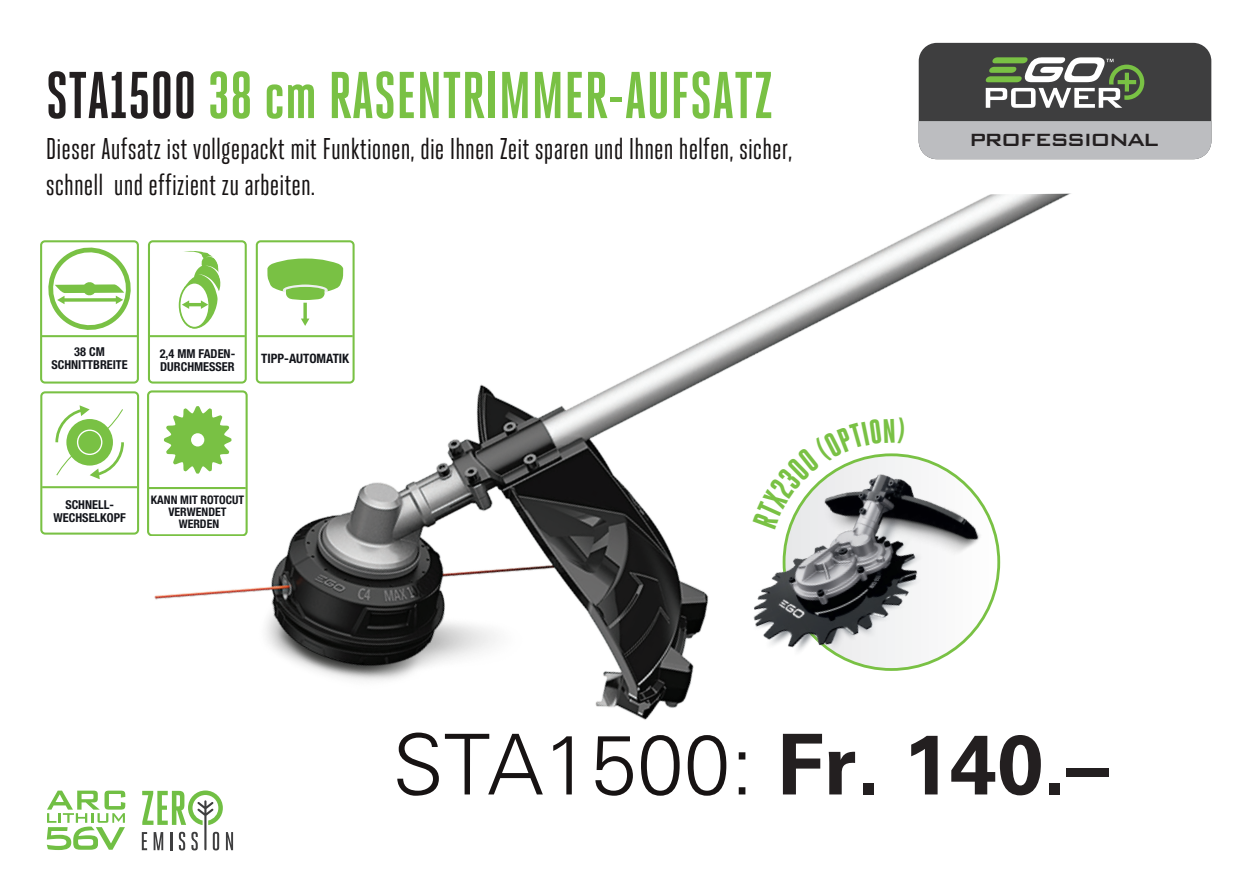
<style>
.page{position:relative;width:1259px;height:893px;background:#fff}
.page>*{position:absolute;margin:0;border:0;box-sizing:border-box;transform-origin:0 0}
.t1{font:300 84px "Univers LT Std";color:#171313}
.t2{font:700 66px "Heroic Condensed";color:#79c144}
.t3{font:30px/36px "Heroic Condensed";color:#171313}
.t4{font:500 23.7px "Bank Gothic BT";letter-spacing:-.095em;color:#231f20}
.t5{font:700 condensed 12.9px "Helvetica Neue LT";color:#13151b}
.t6{font:700 condensed 12.3px/12.9px "Helvetica Neue LT";color:#13151b;text-align:center}
.t7{font:700 condensed 11.7px/11.7px "Helvetica Neue LT";color:#13151b;text-align:center}
.s1{color:#231f20}
.s2{font-style:inherit}
.s3{font-weight:700;color:#231f20}
</style>
<div class="page">
<div style="left:918px;top:43px;width:293px;height:116px;background:#3e3e3f;border-radius:18px"></div>
<div style="left:918px;top:121px;width:293px;height:38px;background:#bcbdc0"></div>
<svg style="left:985px;top:57px;width:159px;height:51px"></svg>
<svg style="left:47px;top:791px;width:30px;height:59px"></svg>
<img style="left:77px;top:193px;width:994px;height:658px">
<img style="left:730px;top:470px;width:271px;height:203px">
<div style="left:257px;top:241px;width:96px;height:142px;background:#fff;border-radius:4px"></div>
<div style="left:256px;top:240px;width:98px;height:144px;border:2px solid #79c144;border-radius:4px"></div>
<hr style="left:258px;top:335px;width:95px;height:2px;background:#79c144">
<svg style="left:267px;top:258px;width:76px;height:42px"></svg>
<svg style="left:303px;top:303px;width:4px;height:16px"></svg>
<svg style="left:301px;top:319px;width:8px;height:7px"></svg>
<div style="left:41px;top:241px;width:97px;height:142px;background:#fff;border-radius:4px"></div>
<div style="left:40px;top:240px;width:99px;height:144px;border:2px solid #79c144;border-radius:4px"></div>
<hr style="left:42px;top:335px;width:95px;height:2px;background:#79c144">
<svg style="left:41px;top:240px;width:97px;height:92px"></svg>
<div style="left:149px;top:241px;width:97px;height:142px;background:#fff;border-radius:4px"></div>
<div style="left:148px;top:240px;width:99px;height:144px;border:2px solid #79c144;border-radius:4px"></div>
<hr style="left:150px;top:335px;width:95px;height:2px;background:#79c144">
<svg style="left:178px;top:251px;width:43px;height:78px"></svg>
<div style="left:41px;top:392px;width:97px;height:142px;background:#fff;border-radius:4px"></div>
<div style="left:40px;top:391px;width:99px;height:144px;border:2px solid #79c144;border-radius:4px"></div>
<hr style="left:42px;top:486px;width:95px;height:2px;background:#79c144">
<svg style="left:55px;top:405px;width:69px;height:74px"></svg>
<div style="left:78px;top:430px;width:24px;height:24px;background:#79c144;border-radius:50%"></div>
<div style="left:77px;top:430px;width:25px;height:25px;border:1px solid #fff;border-radius:50%"></div>
<div style="left:148px;top:391px;width:99px;height:144px;background:#fff;border-radius:4px"></div>
<div style="left:147px;top:391px;width:100px;height:144px;border:2px solid #79c144;border-radius:4px"></div>
<hr style="left:149px;top:487px;width:97px;height:2px;background:#79c144">
<svg style="left:164px;top:406px;width:67px;height:68px"></svg>
<svg style="left:752px;top:417px;width:153px;height:112px"></svg>
<p class="t2" style="left:46px;top:59px;width:729px"><span class="s1">STA1500</span> <span class="s2">38 cm</span> RASENTRIMMER-AUFSATZ</p>
<p class="t3" style="left:46px;top:131px;width:748px">Dieser Aufsatz ist vollgepackt mit Funktionen, die Ihnen Zeit sparen und Ihnen helfen, sicher, schnell und effizient zu arbeiten.</p>
<p class="t4" style="left:969px;top:127px;width:192px">PROFESSIONAL</p>
<p class="t6" style="left:51px;top:345px;width:78px">38 CM<br>SCHNITTBREITE</p>
<p class="t6" style="left:160px;top:347px;width:77px;text-align:left">2,4 MM FADEN-<br>DURCHMESSER</p>
<p class="t5" style="left:261px;top:351px;width:90px">TIPP-AUTOMATIK</p>
<p class="t6" style="left:54px;top:498px;width:74px">SCHNELL-<br>WECHSELKOPF</p>
<p class="t7" style="left:151px;top:494px;width:95px">KANN MIT ROTOCUT<br>VERWENDET<br>WERDEN</p>
<p class="t1" style="left:392px;top:714px;width:718px">STA1500: <span class="s3">Fr. 140.–</span></p>
</div>
